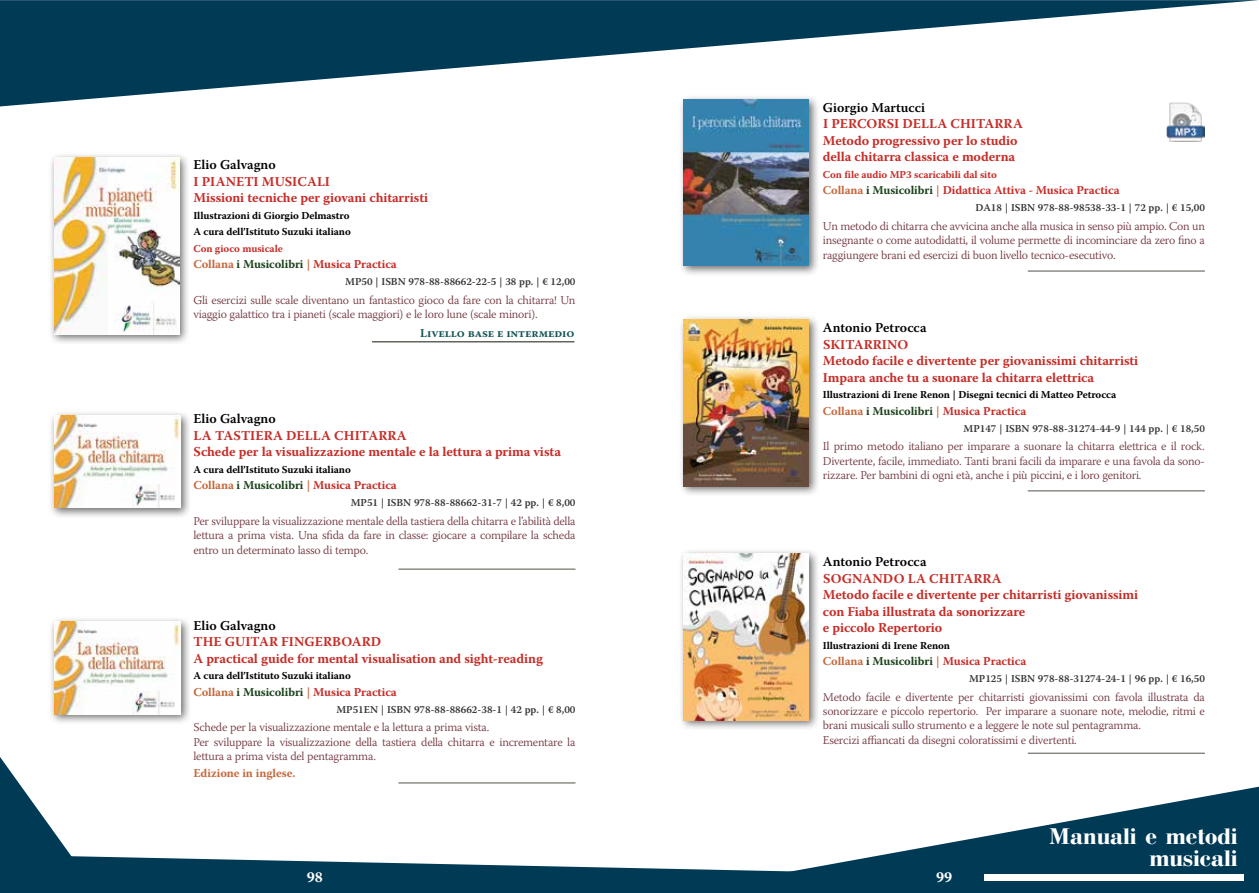
<style>
.page{position:relative;width:1259px;height:893px;background:#fff}
.page>*{position:absolute;margin:0;border:0;box-sizing:border-box;transform-origin:0 0}
.t1{font:700 24px/22.5px "Bodoni";color:#fff;text-align:right}
.t2{font:700 15px "Warnock Pro";color:#fff}
.t3{font:700 13.5px/16.5px "Warnock Pro";color:#c42f2a}
.t4{font:600 13.5px "Warnock Pro";color:#000}
.t5{font:300 12px/14.4px "Warnock Pro";letter-spacing:-.02em;color:#71363e;text-align:justify}
.t6{font:700 12px "Warnock Pro";letter-spacing:-.02em;color:#c42f2a}
.t7{font:700 12px "Warnock Pro";letter-spacing:-.01em;color:#175757}
.t8{font:700 12px "Warnock Pro";color:#c5693e}
.t9{font:600 10.5px "Warnock Pro";color:#343434}
.t10{font:700 10.5px/16.5px "Warnock Pro";letter-spacing:-.01em;color:#000}
.t11{font:700 10.5px "Warnock Pro";letter-spacing:-.01em;color:#c42f2a}
.s1{color:#c5693e}
.s2{color:#1c421c}
</style>
<div class="page">
<svg style="left:0;top:0;width:1258px;height:106px"></svg>
<svg style="left:98px;top:856px;width:574px;height:37px;fill:#003a55"></svg>
<svg style="left:0;top:757px;width:98px;height:136px"></svg>
<hr style="left:1027px;top:270px;width:177px;height:2px;background:#64665e">
<img style="left:1166px;top:103px;width:38px;height:38px">
<div style="left:678px;top:94px;width:142px;height:182px;background:#000;opacity:.57"></div>
<img style="left:683px;top:100px;width:126px;height:166px">
<hr style="left:1027px;top:490px;width:177px;height:1px;background:#64665e">
<div style="left:678px;top:314px;width:142px;height:183px;background:#000;opacity:.57"></div>
<img style="left:683px;top:320px;width:126px;height:166px">
<hr style="left:398px;top:782px;width:177px;height:1px;background:#64665e">
<div style="left:48px;top:616px;width:143px;height:109px;background:#000;opacity:.57"></div>
<img style="left:54px;top:622px;width:127px;height:92px">
<hr style="left:1027px;top:753px;width:177px;height:1px;background:#64665e">
<div style="left:678px;top:548px;width:142px;height:183px;background:#000;opacity:.57"></div>
<img style="left:683px;top:554px;width:126px;height:166px">
<svg style="left:672px;top:787px;width:587px;height:106px;fill:#003a55"></svg>
<div style="left:984px;top:874px;width:260px;height:6px;background:#fff"></div>
<hr style="left:398px;top:569px;width:177px;height:1px;background:#64665e">
<div style="left:48px;top:410px;width:143px;height:109px;background:#000;opacity:.57"></div>
<img style="left:54px;top:415px;width:127px;height:93px">
<div style="left:48px;top:152px;width:142px;height:193px;background:#000;opacity:.57"></div>
<img style="left:54px;top:158px;width:125px;height:176px">
<hr style="left:372px;top:341px;width:202px;height:1px;background:#64655d">
<p class="t4" style="left:193px;top:157px;width:84px">Elio Galvagno</p>
<p class="t3" style="left:193px;top:173px;width:236px">I PIANETI MUSICALI<br>Missioni tecniche per giovani chitarristi</p>
<p class="t10" style="left:193px;top:207px;width:159px">Illustrazioni di Giorgio Delmastro<br>A cura dell’Istituto Suzuki italiano</p>
<p class="t11" style="left:193px;top:242px;width:91px">Con gioco musicale</p>
<p class="t6" style="left:193px;top:257px;width:205px"><span class="s1">Collana</span> <span class="s2">i Musicolibri</span> <span class="s1">|</span> Musica Practica</p>
<p class="t9" style="left:345px;top:275px;width:232px">MP50 | ISBN 978-88-88662-22-5 | 38 pp. | € 12,00</p>
<p class="t5" style="left:193px;top:292px;width:383px">Gli esercizi sulle scale diventano un fantastico gioco da fare con la chitarra! Un viaggio galattico tra i pianeti (scale maggiori) e le loro lune (scale minori).</p>
<p class="t7" style="left:420px;top:326px;width:156px">Livello base e intermedio</p>
<p class="t4" style="left:193px;top:411px;width:84px">Elio Galvagno</p>
<p class="t3" style="left:193px;top:427px;width:369px">LA TASTIERA DELLA CHITARRA<br>Schede per la visualizzazione mentale e la lettura a prima vista</p>
<p class="t10" style="left:193px;top:461px;width:159px">A cura dell’Istituto Suzuki italiano</p>
<p class="t6" style="left:193px;top:478px;width:205px"><span class="s1">Collana</span> <span class="s2">i Musicolibri</span> <span class="s1">|</span> Musica Practica</p>
<p class="t9" style="left:351px;top:496px;width:226px">MP51 | ISBN 978-88-88662-31-7 | 42 pp. | € 8,00</p>
<p class="t5" style="left:193px;top:513px;width:383px">Per sviluppare la visualizzazione mentale della tastiera della chitarra e l’abilità della lettura a prima vista. Una sfida da fare in classe: giocare a compilare la scheda entro un determinato lasso di tempo.</p>
<p class="t4" style="left:193px;top:617px;width:84px">Elio Galvagno</p>
<p class="t3" style="left:193px;top:633px;width:351px">THE GUITAR FINGERBOARD<br>A practical guide for mental visualisation and sight-reading</p>
<p class="t10" style="left:193px;top:667px;width:159px">A cura dell’Istituto Suzuki italiano</p>
<p class="t6" style="left:193px;top:684px;width:205px"><span class="s1">Collana</span> <span class="s2">i Musicolibri</span> <span class="s1">|</span> Musica Practica</p>
<p class="t9" style="left:336px;top:703px;width:241px">MP51EN | ISBN 978-88-88662-38-1 | 42 pp. | € 8,00</p>
<p class="t5" style="left:193px;top:720px;width:383px;text-align:left">Schede per la visualizzazione mentale e la lettura a prima vista.<br>Per sviluppare la visualizzazione della tastiera della chitarra e incrementare la lettura a prima vista del pentagramma.</p>
<p class="t8" style="left:193px;top:765px;width:103px">Edizione in inglese.</p>
<p class="t4" style="left:823px;top:99px;width:104px">Giorgio Martucci</p>
<p class="t3" style="left:823px;top:115px;width:201px">I PERCORSI DELLA CHITARRA<br>Metodo progressivo per lo studio della chitarra classica e moderna</p>
<p class="t11" style="left:823px;top:168px;width:175px">Con file audio MP3 scaricabili dal sito</p>
<p class="t6" style="left:823px;top:183px;width:298px"><span class="s1">Collana</span> <span class="s2">i Musicolibri</span> <span class="s1">|</span> Didattica Attiva - Musica Practica</p>
<p class="t9" style="left:975px;top:201px;width:231px">DA18 | ISBN 978-88-98538-33-1 | 72 pp. | € 15,00</p>
<p class="t5" style="left:823px;top:219px;width:383px">Un metodo di chitarra che avvicina anche alla musica in senso più ampio. Con un insegnante o come autodidatti, il volume permette di incominciare da zero fino a raggiungere brani ed esercizi di buon livello tecnico-esecutivo.</p>
<p class="t4" style="left:823px;top:320px;width:105px">Antonio Petrocca</p>
<p class="t3" style="left:823px;top:336px;width:317px">SKITARRINO<br>Metodo facile e divertente per giovanissimi chitarristi<br>Impara anche tu a suonare la chitarra elettrica</p>
<p class="t10" style="left:823px;top:386px;width:295px">Illustrazioni di Irene Renon | Disegni tecnici di Matteo Petrocca</p>
<p class="t6" style="left:823px;top:403px;width:205px"><span class="s1">Collana</span> <span class="s2">i Musicolibri</span> <span class="s1">|</span> Musica Practica</p>
<p class="t9" style="left:963px;top:422px;width:243px">MP147 | ISBN 978-88-31274-44-9 | 144 pp. | € 18,50</p>
<p class="t5" style="left:823px;top:439px;width:383px">Il primo metodo italiano per imparare a suonare la chitarra elettrica e il rock.<br>Divertente, facile, immediato. Tanti brani facili da imparare e una favola da sono&shy;rizzare. Per bambini di ogni età, anche i più piccini, e i loro genitori.</p>
<p class="t4" style="left:823px;top:554px;width:105px">Antonio Petrocca</p>
<p class="t3" style="left:823px;top:570px;width:317px">SOGNANDO LA CHITARRA<br>Metodo facile e divertente per chitarristi giovanissimi con Fiaba illustrata da sonorizzare<br>e piccolo Repertorio</p>
<p class="t10" style="left:823px;top:637px;width:128px">Illustrazioni di Irene Renon</p>
<p class="t6" style="left:823px;top:654px;width:205px"><span class="s1">Collana</span> <span class="s2">i Musicolibri</span> <span class="s1">|</span> Musica Practica</p>
<p class="t9" style="left:969px;top:672px;width:237px">MP125 | ISBN 978-88-31274-24-1 | 96 pp. | € 16,50</p>
<p class="t5" style="left:823px;top:689px;width:383px;text-align:left">Metodo facile e divertente per chitarristi giovanissimi con favola illustrata da sonorizzare e piccolo repertorio. Per imparare a suonare note, melodie, ritmi e brani musicali sullo strumento e a leggere le note sul pentagramma.<br>Esercizi affiancati da disegni coloratissimi e divertenti.</p>
<h1 class="t1" style="left:1048px;top:825px;width:190px">Manuali e metodi musicali</h1>
<p class="t2" style="left:307px;top:868px;width:18px">98</p>
<p class="t2" style="left:936px;top:868px;width:18px">99</p>
</div>
